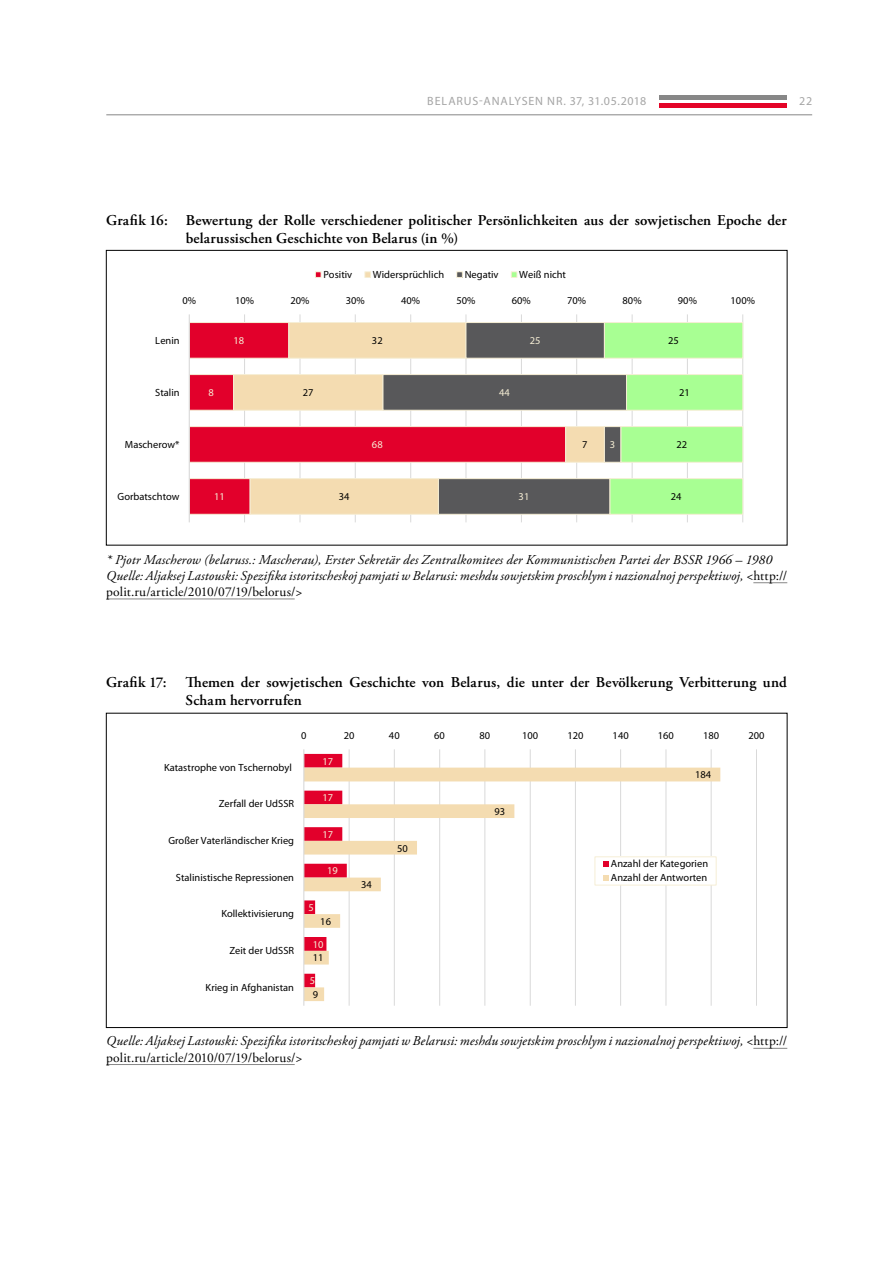
<style>
.page{position:relative;width:893px;height:1263px;background:#fff}
.page>*{position:absolute;margin:0;border:0;box-sizing:border-box;transform-origin:0 0}
.Ueberschrift_Grafik{font:600 15px/18px "Adobe Garamond Pro";letter-spacing:.01em;color:#000}
.Quelle_Tabelle{font:italic 13.5px/16.2px "Adobe Garamond Pro";letter-spacing:.01em;color:#000}
.t1{font:12px "Myriad Pro";letter-spacing:.07em;color:#a5a5a5}
.t2{font:10.5px/14.1px "Myriad Pro";letter-spacing:.005em;color:#000}
.t3{font:10.5px "Myriad Pro";letter-spacing:.005em;color:#f6eed5}
.s1{font-style:normal}
</style>
<div class="page">
<div style="left:659px;top:103px;width:128px;height:5px;background:#e40428"></div>
<hr style="left:659px;top:96px;width:128px;height:4px;background:#878787">
<hr style="left:106px;top:114px;width:706px;height:1px;background:#878787">
<hr style="left:244px;top:314px;width:1px;height:208px;background:#d9d9d9">
<hr style="left:300px;top:314px;width:1px;height:208px;background:#d9d9d9">
<hr style="left:355px;top:314px;width:1px;height:208px;background:#d9d9d9">
<hr style="left:410px;top:314px;width:1px;height:208px;background:#d9d9d9">
<hr style="left:466px;top:314px;width:1px;height:208px;background:#d9d9d9">
<hr style="left:521px;top:314px;width:1px;height:208px;background:#d9d9d9">
<hr style="left:576px;top:314px;width:1px;height:208px;background:#d9d9d9">
<hr style="left:632px;top:314px;width:1px;height:208px;background:#d9d9d9">
<hr style="left:687px;top:314px;width:1px;height:208px;background:#d9d9d9">
<hr style="left:742px;top:314px;width:1px;height:208px;background:#d9d9d9">
<svg style="left:190px;top:322px;width:43px;height:193px"></svg>
<svg style="left:233px;top:322px;width:150px;height:193px"></svg>
<svg style="left:383px;top:322px;width:221px;height:193px"></svg>
<svg style="left:604px;top:322px;width:139px;height:193px"></svg>
<hr style="left:189px;top:314px;width:1px;height:208px;background:#d9d9d9">
<svg style="left:315px;top:272px;width:6px;height:6px"></svg>
<svg style="left:365px;top:272px;width:6px;height:6px"></svg>
<div style="left:456px;top:272px;width:7px;height:6px;border:1px solid #f6eed5"></div>
<svg style="left:511px;top:272px;width:6px;height:6px"></svg>
<hr style="left:753px;top:582px;width:34px;height:1px;background:#878787">
<hr style="left:106px;top:599px;width:189px;height:1px;background:#878787">
<hr style="left:349px;top:749px;width:1px;height:257px;background:#d9d9d9">
<hr style="left:394px;top:749px;width:1px;height:257px;background:#d9d9d9">
<hr style="left:439px;top:749px;width:1px;height:257px;background:#d9d9d9">
<hr style="left:485px;top:749px;width:1px;height:257px;background:#d9d9d9">
<hr style="left:530px;top:749px;width:1px;height:257px;background:#d9d9d9">
<hr style="left:575px;top:749px;width:1px;height:257px;background:#d9d9d9">
<hr style="left:620px;top:749px;width:1px;height:257px;background:#d9d9d9">
<hr style="left:666px;top:749px;width:1px;height:257px;background:#d9d9d9">
<hr style="left:711px;top:749px;width:1px;height:257px;background:#d9d9d9">
<hr style="left:756px;top:749px;width:1px;height:257px;background:#d9d9d9">
<svg style="left:304px;top:754px;width:43px;height:14px"></svg>
<svg style="left:304px;top:768px;width:416px;height:233px"></svg>
<hr style="left:303px;top:749px;width:1px;height:257px;background:#d9d9d9">
<div style="left:595px;top:857px;width:121px;height:28px;background:#fff"></div>
<div style="left:595px;top:857px;width:121px;height:28px;border:1px solid #f6eed5"></div>
<svg style="left:603px;top:861px;width:6px;height:6px"></svg>
<svg style="left:603px;top:875px;width:6px;height:6px"></svg>
<hr style="left:753px;top:1048px;width:34px;height:1px;background:#878787">
<hr style="left:106px;top:1064px;width:189px;height:1px;background:#878787">
<p class="t1" style="left:427px;top:94px;width:221px">BELARUS-ANALYSEN NR. 37, 31.05.2018</p>
<p class="t1" style="left:799px;top:94px;width:14px">22</p>
<p class="Ueberschrift_Grafik" style="left:186px;top:211px;width:602px;text-indent:-80px">Grafik 16: Bewertung der Rolle verschiedener politischer Persönlichkeiten aus der sowjetischen Epoche der belarussischen Geschichte von Belarus (in %)</p>
<p class="t2" style="left:323px;top:267px;width:30px">Positiv</p>
<p class="t2" style="left:373px;top:267px;width:73px">Widersprüchlich</p>
<p class="t2" style="left:465px;top:267px;width:35px">Negativ</p>
<p class="t2" style="left:519px;top:267px;width:48px">Weiß nicht</p>
<p class="t2" style="left:182px;top:293px;width:15px">0%</p>
<p class="t2" style="left:235px;top:293px;width:21px">10%</p>
<p class="t2" style="left:290px;top:293px;width:21px">20%</p>
<p class="t2" style="left:346px;top:293px;width:21px">30%</p>
<p class="t2" style="left:401px;top:293px;width:21px">40%</p>
<p class="t2" style="left:456px;top:293px;width:21px">50%</p>
<p class="t2" style="left:512px;top:293px;width:21px">60%</p>
<p class="t2" style="left:567px;top:293px;width:21px">70%</p>
<p class="t2" style="left:622px;top:293px;width:21px">80%</p>
<p class="t2" style="left:678px;top:293px;width:21px">90%</p>
<p class="t2" style="left:730px;top:293px;width:26px">100%</p>
<p class="t2" style="left:155px;top:333px;width:26px">Lenin</p>
<p class="t3" style="left:234px;top:334px;width:12px">18</p>
<p class="t2" style="left:372px;top:333px;width:12px">32</p>
<p class="t3" style="left:530px;top:334px;width:12px">25</p>
<p class="t2" style="left:668px;top:333px;width:12px">25</p>
<p class="t2" style="left:155px;top:385px;width:26px">Stalin</p>
<p class="t3" style="left:209px;top:386px;width:7px">8</p>
<p class="t2" style="left:303px;top:385px;width:12px">27</p>
<p class="t3" style="left:499px;top:386px;width:12px">44</p>
<p class="t2" style="left:679px;top:385px;width:12px">21</p>
<p class="t2" style="left:125px;top:437px;width:56px">Mascherow*</p>
<p class="t3" style="left:372px;top:438px;width:12px">68</p>
<p class="t2" style="left:582px;top:437px;width:7px">7</p>
<p class="t3" style="left:610px;top:438px;width:7px">3</p>
<p class="t2" style="left:676px;top:437px;width:12px">22</p>
<p class="t2" style="left:117px;top:489px;width:64px">Gorbatschtow</p>
<p class="t3" style="left:214px;top:490px;width:12px">11</p>
<p class="t2" style="left:339px;top:489px;width:12px">34</p>
<p class="t3" style="left:519px;top:490px;width:12px">31</p>
<p class="t2" style="left:671px;top:489px;width:12px">24</p>
<p class="Quelle_Tabelle" style="left:106px;top:551px;width:668px">* Pjotr Mascherow (belaruss.: Mascherau), Erster Sekretär des Zentralkomitees der Kommunistischen Partei der BSSR 1966 – 1980</p>
<p class="Quelle_Tabelle" style="left:106px;top:568px;width:682px">Quelle: Aljaksej Lastouski: Spezifika istoritscheskoj pamjati w Belarusi: meshdu sowjetskim proschlym i nazionalnoj perspektiwoj, &lt;<span class="s1">http:// polit.ru/article/2010/07/19/belorus/</span>&gt;</p>
<p class="Ueberschrift_Grafik" style="left:106px;top:673px;width:62px">Grafik 17:</p>
<p class="Ueberschrift_Grafik" style="left:186px;top:673px;width:603px">Themen der sowjetischen Geschichte von Belarus, die unter der Bevölkerung Verbitterung und<br>Scham hervorrufen</p>
<p class="t2" style="left:301px;top:728px;width:7px">0</p>
<p class="t2" style="left:344px;top:728px;width:12px">20</p>
<p class="t2" style="left:389px;top:728px;width:12px">40</p>
<p class="t2" style="left:434px;top:728px;width:12px">60</p>
<p class="t2" style="left:479px;top:728px;width:12px">80</p>
<p class="t2" style="left:522px;top:728px;width:18px">100</p>
<p class="t2" style="left:567px;top:728px;width:18px">120</p>
<p class="t2" style="left:613px;top:728px;width:18px">140</p>
<p class="t2" style="left:658px;top:728px;width:18px">160</p>
<p class="t2" style="left:703px;top:728px;width:18px">180</p>
<p class="t2" style="left:748px;top:728px;width:18px">200</p>
<p class="t2" style="left:164px;top:760px;width:129px">Katastrophe von Tschernobyl</p>
<p class="t2" style="left:219px;top:797px;width:77px">Zerfall der UdSSR</p>
<p class="t2" style="left:168px;top:833px;width:127px">Großer Vaterländischer Krieg</p>
<p class="t2" style="left:176px;top:870px;width:120px">Stalinistische Repressionen</p>
<p class="t2" style="left:221px;top:906px;width:74px">Kollektivisierung</p>
<p class="t2" style="left:229px;top:943px;width:66px">Zeit der UdSSR</p>
<p class="t2" style="left:206px;top:980px;width:90px">Krieg in Afghanistan</p>
<p class="t3" style="left:323px;top:754px;width:12px">17</p>
<p class="t3" style="left:323px;top:791px;width:12px">17</p>
<p class="t3" style="left:323px;top:828px;width:12px">17</p>
<p class="t3" style="left:327px;top:864px;width:12px">19</p>
<p class="t3" style="left:308px;top:901px;width:7px">5</p>
<p class="t2" style="left:320px;top:914px;width:12px">16</p>
<p class="t2" style="left:313px;top:950px;width:12px">11</p>
<p class="t2" style="left:313px;top:987px;width:7px">9</p>
<p class="t3" style="left:313px;top:938px;width:12px">10</p>
<p class="t3" style="left:310px;top:974px;width:7px">5</p>
<p class="t2" style="left:361px;top:877px;width:12px">34</p>
<p class="t2" style="left:397px;top:841px;width:12px">50</p>
<p class="t2" style="left:495px;top:804px;width:12px">93</p>
<p class="t2" style="left:695px;top:767px;width:18px">184</p>
<p class="t2" style="left:611px;top:856px;width:99px">Anzahl der Kategorien<br>Anzahl der Antworten</p>
<p class="Quelle_Tabelle" style="left:106px;top:1033px;width:682px">Quelle: Aljaksej Lastouski: Spezifika istoritscheskoj pamjati w Belarusi: meshdu sowjetskim proschlym i nazionalnoj perspektiwoj, &lt;<span class="s1">http:// polit.ru/article/2010/07/19/belorus/</span>&gt;</p>
</div>
